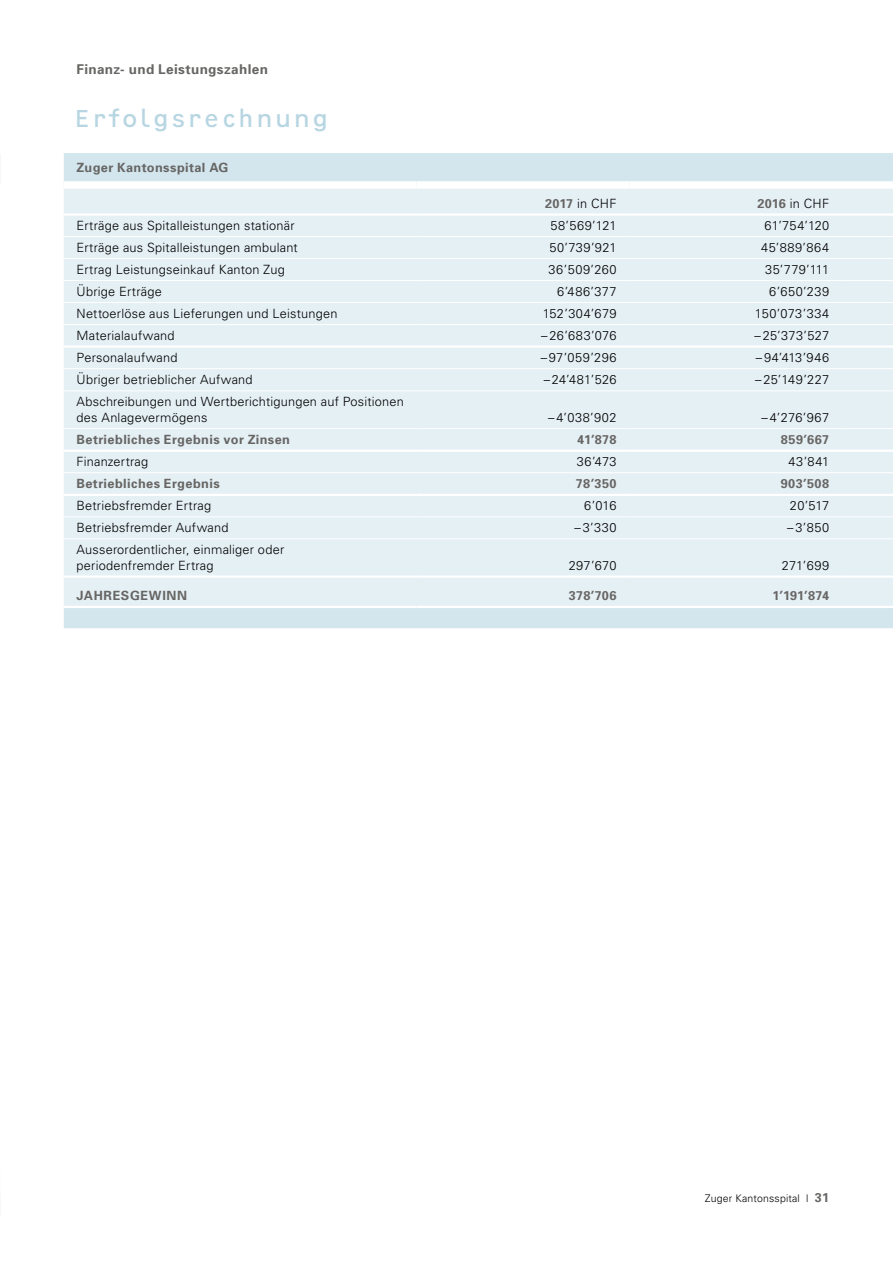
<style>
.page{position:relative;width:893px;height:1263px;background:#fff}
.page>*{position:absolute;margin:0;border:0;box-sizing:border-box;transform-origin:0 0}
.t1{font:25.5px "Vision";letter-spacing:-.01em;color:#b7d6e2}
.t2{font:700 13.5px "Univers";letter-spacing:.025em;color:#676664}
.t3{font:300 12.75px/15.8px "Univers";letter-spacing:.015em;color:#000}
.t4{font:700 12.75px "Univers";letter-spacing:.03em;color:#676664}
.t5{font:700 12.75px "Univers";letter-spacing:.05em;color:#676664}
.t6{font:300 12.75px "Univers";letter-spacing:.035em;color:#000}
.t7{font:300 10.5px "Univers";letter-spacing:.015em;color:#000}
.s1{font-weight:700;color:#676664}
.s2{font-weight:700;font-size:12.75px;color:#676664}
</style>
<div class="page">
<div style="left:64px;top:153px;width:829px;height:475px;background:#d3e6ee"></div>
<div style="left:64px;top:189px;width:829px;height:417px;background:#e5f0f5"></div>
<div style="left:64px;top:181px;width:353px;height:8px;background:#fff"></div>
<div style="left:417px;top:181px;width:212px;height:8px;background:#fff"></div>
<div style="left:629px;top:181px;width:213px;height:8px;background:#fff"></div>
<div style="left:842px;top:181px;width:51px;height:8px;background:#fff"></div>
<hr style="left:64px;top:236px;width:353px;height:1px;background:#fff">
<hr style="left:417px;top:236px;width:212px;height:1px;background:#fff">
<hr style="left:629px;top:236px;width:213px;height:1px;background:#fff">
<hr style="left:842px;top:236px;width:51px;height:1px;background:#fff">
<hr style="left:64px;top:258px;width:353px;height:1px;background:#fff">
<hr style="left:417px;top:258px;width:212px;height:1px;background:#fff">
<hr style="left:629px;top:258px;width:213px;height:1px;background:#fff">
<hr style="left:842px;top:258px;width:51px;height:1px;background:#fff">
<hr style="left:64px;top:280px;width:353px;height:1px;background:#fff">
<hr style="left:417px;top:280px;width:212px;height:1px;background:#fff">
<hr style="left:629px;top:280px;width:213px;height:1px;background:#fff">
<hr style="left:842px;top:280px;width:51px;height:1px;background:#fff">
<hr style="left:64px;top:302px;width:353px;height:1px;background:#fff">
<hr style="left:417px;top:302px;width:212px;height:1px;background:#fff">
<hr style="left:629px;top:302px;width:213px;height:1px;background:#fff">
<hr style="left:842px;top:302px;width:51px;height:1px;background:#fff">
<hr style="left:64px;top:324px;width:353px;height:1px;background:#fff">
<hr style="left:417px;top:324px;width:212px;height:1px;background:#fff">
<hr style="left:629px;top:324px;width:213px;height:1px;background:#fff">
<hr style="left:842px;top:324px;width:51px;height:1px;background:#fff">
<hr style="left:64px;top:368px;width:353px;height:1px;background:#fff">
<hr style="left:64px;top:390px;width:353px;height:1px;background:#fff">
<hr style="left:64px;top:428px;width:353px;height:1px;background:#fff">
<hr style="left:64px;top:472px;width:353px;height:1px;background:#fff">
<hr style="left:417px;top:472px;width:212px;height:1px;background:#fff">
<hr style="left:629px;top:472px;width:213px;height:1px;background:#fff">
<hr style="left:842px;top:472px;width:51px;height:1px;background:#fff">
<hr style="left:64px;top:516px;width:353px;height:1px;background:#fff">
<hr style="left:417px;top:516px;width:212px;height:1px;background:#fff">
<hr style="left:629px;top:516px;width:213px;height:1px;background:#fff">
<hr style="left:842px;top:516px;width:51px;height:1px;background:#fff">
<hr style="left:64px;top:538px;width:353px;height:1px;background:#fff">
<hr style="left:417px;top:538px;width:212px;height:1px;background:#fff">
<hr style="left:629px;top:538px;width:213px;height:1px;background:#fff">
<hr style="left:842px;top:538px;width:51px;height:1px;background:#fff">
<hr style="left:64px;top:606px;width:353px;height:2px;background:#fff">
<hr style="left:417px;top:606px;width:212px;height:2px;background:#fff">
<hr style="left:629px;top:606px;width:213px;height:2px;background:#fff">
<hr style="left:842px;top:606px;width:51px;height:2px;background:#fff">
<hr style="left:417px;top:368px;width:212px;height:1px;background:#fff">
<hr style="left:629px;top:368px;width:213px;height:1px;background:#fff">
<hr style="left:842px;top:368px;width:51px;height:1px;background:#fff">
<hr style="left:417px;top:390px;width:212px;height:1px;background:#fff">
<hr style="left:629px;top:390px;width:213px;height:1px;background:#fff">
<hr style="left:842px;top:390px;width:51px;height:1px;background:#fff">
<hr style="left:417px;top:428px;width:212px;height:1px;background:#fff">
<hr style="left:629px;top:428px;width:213px;height:1px;background:#fff">
<hr style="left:842px;top:428px;width:51px;height:1px;background:#fff">
<hr style="left:64px;top:345px;width:353px;height:3px;background:#fff">
<hr style="left:417px;top:345px;width:212px;height:3px;background:#fff">
<hr style="left:629px;top:345px;width:213px;height:3px;background:#fff">
<hr style="left:842px;top:345px;width:51px;height:3px;background:#fff">
<hr style="left:64px;top:450px;width:353px;height:2px;background:#fff">
<hr style="left:417px;top:450px;width:212px;height:2px;background:#fff">
<hr style="left:629px;top:450px;width:213px;height:2px;background:#fff">
<hr style="left:842px;top:450px;width:51px;height:2px;background:#fff">
<hr style="left:64px;top:213px;width:353px;height:3px;background:#fff">
<hr style="left:417px;top:213px;width:212px;height:3px;background:#fff">
<hr style="left:629px;top:213px;width:213px;height:3px;background:#fff">
<hr style="left:842px;top:213px;width:51px;height:3px;background:#fff">
<hr style="left:64px;top:494px;width:353px;height:2px;background:#fff">
<hr style="left:417px;top:494px;width:212px;height:2px;background:#fff">
<hr style="left:629px;top:494px;width:213px;height:2px;background:#fff">
<hr style="left:842px;top:494px;width:51px;height:2px;background:#fff">
<hr style="left:64px;top:575px;width:353px;height:3px;background:#fff">
<hr style="left:417px;top:575px;width:212px;height:3px;background:#fff">
<hr style="left:629px;top:575px;width:213px;height:3px;background:#fff">
<hr style="left:842px;top:575px;width:51px;height:3px;background:#fff">
<p class="t2" style="left:77px;top:60px;width:193px">Finanz- und Leistungszahlen</p>
<h1 class="t1" style="left:73px;top:102px;width:259px">Erfolgsrechnung</h1>
<p class="t4" style="left:77px;top:159px;width:153px">Zuger Kantonsspital AG</p>
<p class="t3" style="left:545px;top:195px;width:73px"><span class="s1">2017</span> in CHF</p>
<p class="t3" style="left:757px;top:195px;width:73px"><span class="s1">2016</span> in CHF</p>
<p class="t3" style="left:77px;top:217px;width:220px">Erträge aus Spitalleistungen stationär</p>
<p class="t3" style="left:550px;top:217px;width:68px">58’569’121</p>
<p class="t3" style="left:764px;top:217px;width:66px">61’754’120</p>
<p class="t3" style="left:77px;top:239px;width:223px">Erträge aus Spitalleistungen ambulant</p>
<p class="t3" style="left:549px;top:239px;width:69px">50’739’921</p>
<p class="t3" style="left:761px;top:239px;width:70px">45’889’864</p>
<p class="t3" style="left:77px;top:261px;width:210px">Ertrag Leistungseinkauf Kanton Zug</p>
<p class="t3" style="left:549px;top:261px;width:69px">36’509’260</p>
<p class="t3" style="left:765px;top:261px;width:66px">35’779’111</p>
<p class="t3" style="left:77px;top:283px;width:87px">Übrige Erträge</p>
<p class="t3" style="left:557px;top:283px;width:61px">6’486’377</p>
<p class="t3" style="left:769px;top:283px;width:62px">6’650’239</p>
<p class="t3" style="left:77px;top:305px;width:262px">Nettoerlöse aus Lieferungen und Leistungen</p>
<p class="t3" style="left:543px;top:305px;width:75px">152’304’679</p>
<p class="t6" style="left:755px;top:306px;width:76px">150’073’334</p>
<p class="t3" style="left:77px;top:327px;width:100px">Materialaufwand</p>
<p class="t3" style="left:541px;top:327px;width:77px">– 26’683’076</p>
<p class="t3" style="left:755px;top:327px;width:76px">– 25’373’527</p>
<p class="t3" style="left:77px;top:349px;width:103px">Personalaufwand</p>
<p class="t3" style="left:541px;top:349px;width:77px">– 97’059’296</p>
<p class="t3" style="left:756px;top:349px;width:75px">– 94’413’946</p>
<p class="t3" style="left:77px;top:372px;width:178px">Übriger betrieblicher Aufwand</p>
<p class="t3" style="left:544px;top:372px;width:74px">– 24’481’526</p>
<p class="t3" style="left:755px;top:372px;width:75px">– 25’149’227</p>
<p class="t3" style="left:77px;top:394px;width:329px">Abschreibungen und Wertberichtigungen auf Positionen des Anlagevermögens</p>
<p class="t3" style="left:548px;top:409px;width:70px">–4’038’902</p>
<p class="t3" style="left:762px;top:409px;width:69px">– 4’276’967</p>
<p class="t4" style="left:77px;top:432px;width:215px">Betriebliches Ergebnis vor Zinsen</p>
<p class="t4" style="left:577px;top:432px;width:41px">41’878</p>
<p class="t4" style="left:781px;top:432px;width:50px">859’667</p>
<p class="t3" style="left:77px;top:454px;width:73px">Finanzertrag</p>
<p class="t3" style="left:577px;top:454px;width:41px">36’473</p>
<p class="t3" style="left:788px;top:454px;width:42px">43’841</p>
<p class="t4" style="left:77px;top:476px;width:145px">Betriebliches Ergebnis</p>
<p class="t4" style="left:576px;top:476px;width:42px">78’350</p>
<p class="t4" style="left:781px;top:476px;width:50px">903’508</p>
<p class="t3" style="left:77px;top:498px;width:136px">Betriebsfremder Ertrag</p>
<p class="t3" style="left:584px;top:498px;width:34px">6’016</p>
<p class="t3" style="left:790px;top:498px;width:41px">20’517</p>
<p class="t3" style="left:77px;top:520px;width:153px">Betriebsfremder Aufwand</p>
<p class="t3" style="left:574px;top:520px;width:44px">–3’330</p>
<p class="t3" style="left:787px;top:520px;width:43px">–3’850</p>
<p class="t3" style="left:77px;top:542px;width:209px">Ausserordentlicher, einmaliger oder periodenfremder Ertrag</p>
<p class="t3" style="left:569px;top:557px;width:49px">297’670</p>
<p class="t3" style="left:782px;top:557px;width:49px">271’699</p>
<p class="t5" style="left:77px;top:587px;width:112px">JAHRESGEWINN</p>
<p class="t4" style="left:569px;top:587px;width:49px">378’706</p>
<p class="t4" style="left:772px;top:587px;width:58px">1’191’874</p>
<p class="t7" style="left:705px;top:1192px;width:126px">Zuger Kantonsspital | <span class="s2">31</span></p>
</div>
